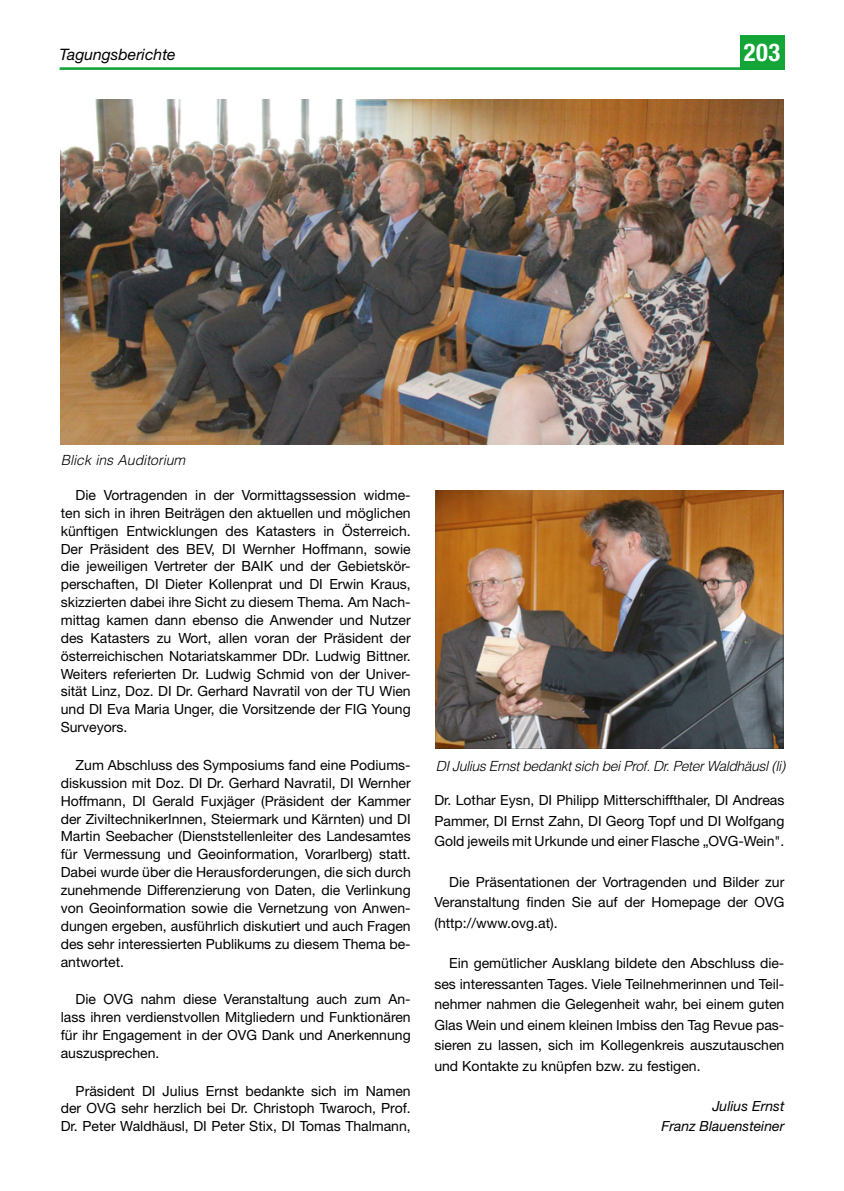
<style>
.page{position:relative;width:844px;height:1191px;background:#fff}
.page>*{position:absolute;margin:0;border:0;box-sizing:border-box;transform-origin:0 0}
.t1{font:700 condensed 24.5px "Helvetica Neue LT Std";color:#fff}
.t2{font:italic 15.75px "Helvetica Neue LT Std";color:#000}
.t3{font:14px/17.8px "Helvetica Neue LT Std";color:#000;text-align:justify}
.t4{font:italic 300 14px "Helvetica";letter-spacing:-.03em;color:#000}
.t5{font:italic 14px/20.5px "Helvetica Neue LT Std";color:#000;text-align:right}
.t6{font:italic 300 14px "Helvetica";color:#000}
</style>
<div class="page">
<hr style="left:60px;top:67px;width:724px;height:3px;background:#13a538">
<div style="left:739px;top:35px;width:45px;height:35px;background:#13a538"></div>
<img style="left:435px;top:491px;width:348px;height:257px">
<img style="left:61px;top:99px;width:722px;height:345px">
<p class="t2" style="left:60px;top:44px;width:118px">Tagungsberichte</p>
<h1 class="t1" style="left:743px;top:38px;width:38px">203</h1>
<p class="t6" style="left:61px;top:451px;width:126px">Blick ins Auditorium</p>
<p class="t3" style="left:61px;top:486px;width:351px;text-indent:15px">Die Vortragenden in der Vormittagssession widme&shy;ten sich in ihren Beiträgen den aktuellen und möglichen künftigen Entwicklungen des Katasters in Österreich.<br>Der Präsident des BEV, DI Wernher Hoffmann, sowie die jeweiligen Vertreter der BAIK und der Gebietskör&shy;perschaften, DI Dieter Kollenprat und DI Erwin Kraus, skizzierten dabei ihre Sicht zu diesem Thema. Am Nach&shy;mittag kamen dann ebenso die Anwender und Nutzer des Katasters zu Wort, allen voran der Präsident der österreichischen Notariatskammer DDr. Ludwig Bittner.<br>Weiters referierten Dr. Ludwig Schmid von der Univer&shy;sität Linz, Doz. DI Dr. Gerhard Navratil von der TU Wien und DI Eva Maria Unger, die Vorsitzende der FIG Young Surveyors.</p>
<p class="t3" style="left:61px;top:756px;width:351px;text-indent:15px">Zum Abschluss des Symposiums fand eine Podiums&shy;diskussion mit Doz. DI Dr. Gerhard Navratil, DI Wernher Hoffmann, DI Gerald Fuxjäger (Präsident der Kammer der ZiviltechnikerInnen, Steiermark und Kärnten) und DI Martin Seebacher (Dienststellenleiter des Landesamtes für Vermessung und Geoinformation, Vorarlberg) statt.<br>Dabei wurde über die Herausforderungen, die sich durch zunehmende Differenzierung von Daten, die Verlinkung von Geoinformation sowie die Vernetzung von Anwen&shy;dungen ergeben, ausführlich diskutiert und auch Fragen des sehr interessierten Publikums zu diesem Thema be&shy;antwortet.</p>
<p class="t3" style="left:61px;top:990px;width:351px;text-indent:15px">Die OVG nahm diese Veranstaltung auch zum An&shy;lass ihren verdienstvollen Mitgliedern und Funktionären für ihr Engagement in der OVG Dank und Anerkennung auszusprechen.</p>
<p class="t3" style="left:61px;top:1081px;width:351px;text-indent:15px">Präsident DI Julius Ernst bedankte sich im Namen der OVG sehr herzlich bei Dr. Christoph Twaroch, Prof.<br>Dr. Peter Waldhäusl, DI Peter Stix, DI Tomas Thalmann,</p>
<p class="t4" style="left:435px;top:757px;width:351px">DI Julius Ernst bedankt sich bei Prof. Dr. Peter Waldhäusl (li)</p>
<p class="t3" style="left:434px;top:790px;width:351px;line-height:20.5px">Dr. Lothar Eysn, DI Philipp Mitterschiffthaler, DI Andreas Pammer, DI Ernst Zahn, DI Georg Topf und DI Wolfgang Gold jeweils mit Urkunde und einer Flasche „OVG-Wein".</p>
<p class="t3" style="left:434px;top:871px;width:351px;line-height:20.5px;text-indent:15px">Die Präsentationen der Vortragenden und Bilder zur Veranstaltung finden Sie auf der Homepage der OVG (http://www.ovg.at).</p>
<p class="t3" style="left:434px;top:952px;width:351px;line-height:20.5px;text-indent:15px">Ein gemütlicher Ausklang bildete den Abschluss die&shy;ses interessanten Tages. Viele Teilnehmerinnen und Teil&shy;nehmer nahmen die Gelegenheit wahr, bei einem guten Glas Wein und einem kleinen Imbiss den Tag Revue pas&shy;sieren zu lassen, sich im Kollegenkreis auszutauschen und Kontakte zu knüpfen bzw. zu festigen.</p>
<p class="t5" style="left:661px;top:1095px;width:124px">Julius Ernst<br>Franz Blauensteiner</p>
</div>
